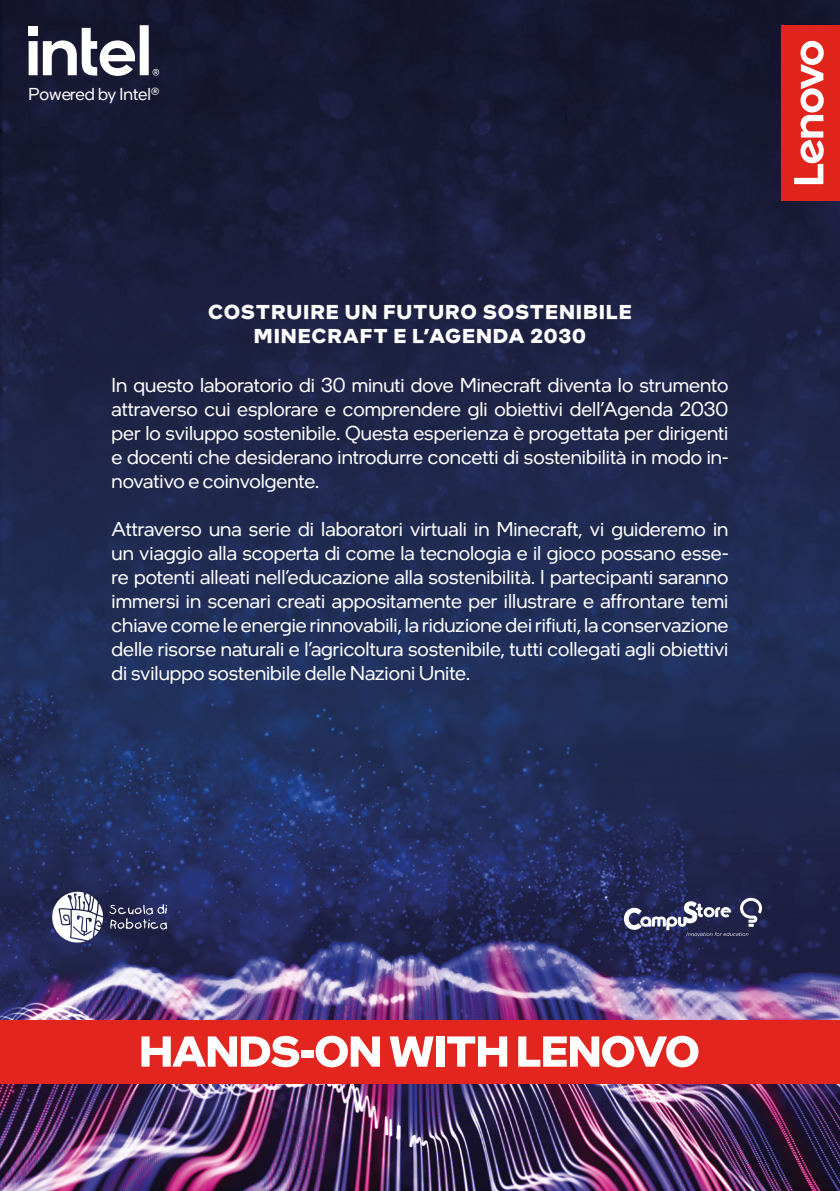
<style>
.page{position:relative;width:840px;height:1191px;background:#fff}
.page>*{position:absolute;margin:0;border:0;box-sizing:border-box;transform-origin:0 0}
.t1{font:20px/24px "Intel One Display";color:#fff;text-align:justify}
.t2{font:700 20px/24px "Intel One Display";letter-spacing:.075em;color:#fff;text-align:center}
.t3{font:17.2px "Intel One Display";color:#fff}
</style>
<div class="page">
<img style="left:0;top:0;width:839px;height:1191px">
<div style="left:0;top:1019px;width:839px;height:64px;background:#e2251e"></div>
<svg style="left:141px;top:1035px;width:158px;height:32px"></svg>
<div style="left:301px;top:1050px;width:12px;height:7px;background:#fff"></div>
<svg style="left:315px;top:1035px;width:65px;height:32px"></svg>
<svg style="left:389px;top:1036px;width:44px;height:30px"></svg>
<div style="left:436px;top:1036px;width:8px;height:30px;background:#fff"></div>
<svg style="left:447px;top:1036px;width:60px;height:30px"></svg>
<svg style="left:518px;top:1035px;width:180px;height:32px"></svg>
<div style="left:780px;top:25px;width:58px;height:175px;background:#e2251c"></div>
<svg style="left:794px;top:41px;width:29px;height:143px"></svg>
<div style="left:28px;top:26px;width:10px;height:9px;background:#fff"></div>
<svg style="left:29px;top:25px;width:130px;height:51px"></svg>
<svg style="left:50px;top:890px;width:53px;height:54px"></svg>
<svg style="left:109px;top:904px;width:58px;height:25px"></svg>
<svg style="left:623px;top:898px;width:138px;height:38px"></svg>
<p class="t3" style="left:29px;top:84px;width:132px">Powered by Intel®</p>
<p class="t2" style="left:208px;top:299px;width:424px">COSTRUIRE UN FUTURO SOSTENIBILE<br>MINECRAFT E L’AGENDA 2030</p>
<p class="t1" style="left:111px;top:373px;width:618px">In questo laboratorio di 30 minuti dove Minecraft diventa lo strumento attraverso cui esplorare e comprendere gli obiettivi dell’Agenda 2030 per lo sviluppo sostenibile. Questa esperienza è progettata per dirigenti e docenti che desiderano introdurre concetti di sostenibilità in modo in&shy;novativo e coinvolgente.</p>
<p class="t1" style="left:111px;top:517px;width:618px">Attraverso una serie di laboratori virtuali in Minecraft, vi guideremo in un viaggio alla scoperta di come la tecnologia e il gioco possano esse&shy;re potenti alleati nell’educazione alla sostenibilità. I partecipanti saranno immersi in scenari creati appositamente per illustrare e affrontare temi chiave come le energie rinnovabili, la riduzione dei rifiuti, la conservazione delle risorse naturali e l’agricoltura sostenibile, tutti collegati agli obiettivi di sviluppo sostenibile delle Nazioni Unite.</p>
</div>
